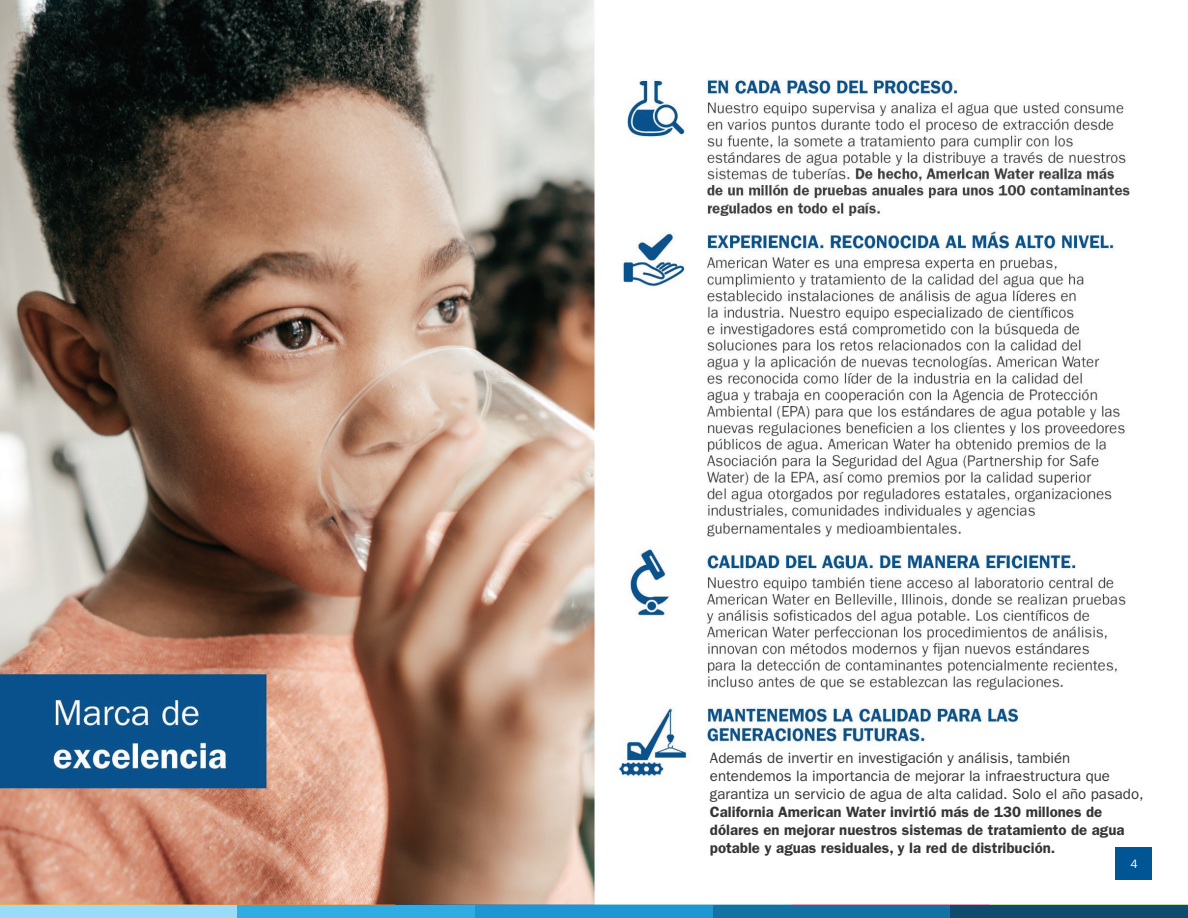
<style>
.page{position:relative;width:1188px;height:918px;background:#fff}
.page>*{position:absolute;margin:0;border:0;box-sizing:border-box;transform-origin:0 0}
.t1{font:15px/18px "ITC Franklin Gothic Std";color:#363536}
.t2{font:600 15px/18px "ITC Franklin Gothic Std";color:#363536}
.t3{font:12.15px "ITC Franklin Gothic Std";color:#fff}
</style>
<div class="page">
<img style="left:0;top:0;width:1188px;height:905px">
<div style="left:0;top:905px;width:238px;height:13px;background:#99dbf8"></div>
<div style="left:238px;top:905px;width:237px;height:13px;background:#2face2"></div>
<div style="left:475px;top:905px;width:238px;height:13px;background:#1e96d3"></div>
<div style="left:713px;top:905px;width:237px;height:13px;background:#1372a4"></div>
<div style="left:950px;top:905px;width:238px;height:13px;background:#0e4b6e"></div>
<div style="left:699px;top:748px;width:472px;height:106px;background:#fff"></div>
<div style="left:1116px;top:848px;width:36px;height:32px;background:#005594"></div>
<p class="t1" style="left:710px;top:749px;width:435px">Además de invertir en investigación y análisis, también entendemos la importancia de mejorar la infraestructura que garantiza un servicio de agua de alta calidad. Solo el año pasado,</p>
<p class="t2" style="left:710px;top:803px;width:416px">California American Water invirtió más de 130 millones de dólares en mejorar nuestros sistemas de tratamiento de agua potable y aguas residuales, y la red de distribución.</p>
<p class="t3" style="left:1130px;top:857px;width:9px">4</p>
</div>
